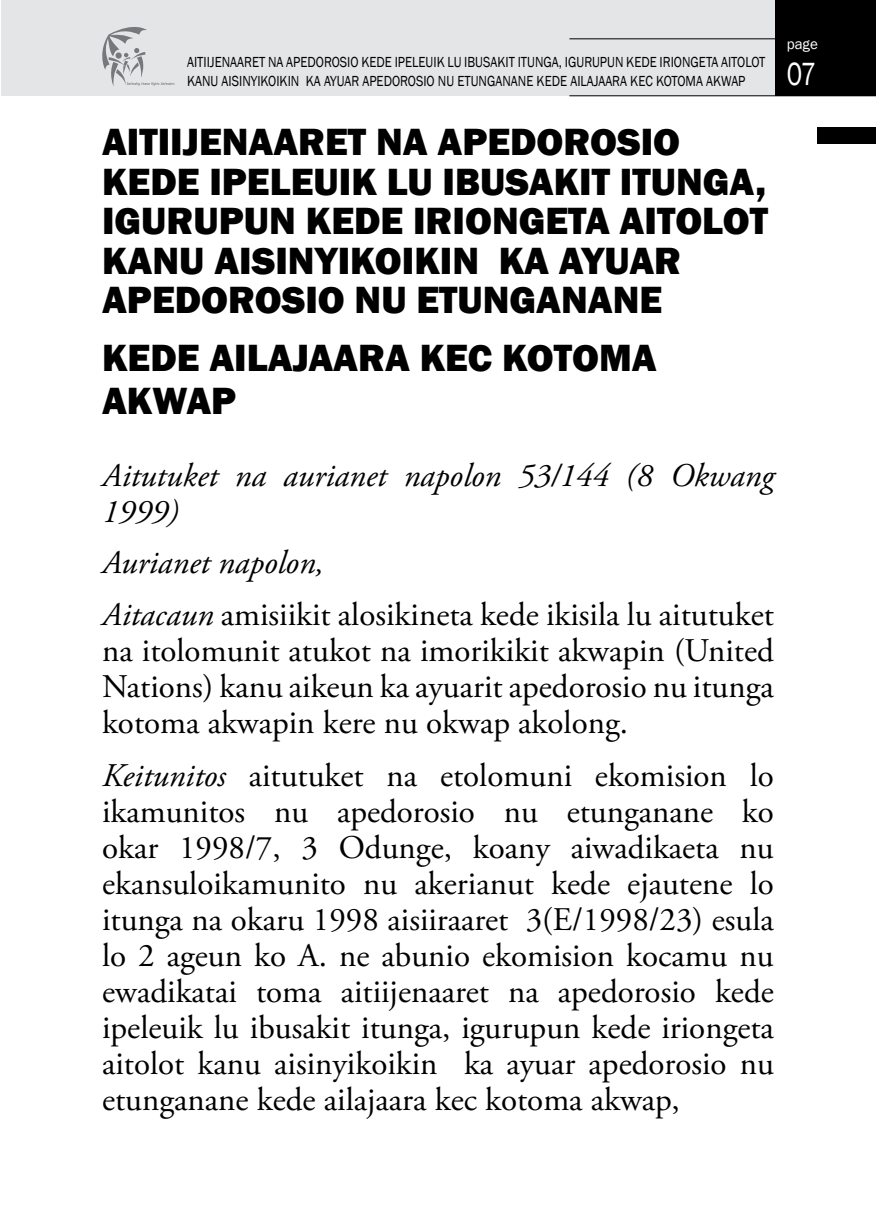
<style>
.page{position:relative;width:876px;height:1217px;background:#fff}
.page>*{position:absolute;margin:0;border:0;box-sizing:border-box;transform-origin:0 0}
.t1{font:800 39px/39.6px "Franklin Gothic";color:#000}
.t2{font:33px/36px "Adobe Garamond Pro";color:#000;text-align:justify}
.t3{font:italic 33px/36px "Adobe Garamond Pro";color:#000}
.t4{font:15px/18.9px "Franklin Gothic";color:#000;scale:.86 1}
.t5{font:15px "Franklin Gothic";color:#fff}
.s1{font-size:33px;color:#fff}
.s2{font-style:italic}
</style>
<div class="page">
<div style="left:2px;top:0;width:874px;height:95px;background:#e4e5e6"></div>
<hr style="left:569px;top:38px;width:307px;height:1px;background:#000">
<hr style="left:569px;top:95px;width:307px;height:1px;background:#000">
<div style="left:817px;top:128px;width:59px;height:16px;background:#000"></div>
<div style="left:776px;top:0;width:100px;height:95px;background:#000"></div>
<svg style="left:102px;top:27px;width:73px;height:59px"></svg>
<p class="t5" style="left:787px;top:34px;width:33px">page</p>
<p class="t4" style="left:187px;top:53px;width:733px">AITIIJENAARET NA APEDOROSIO KEDE IPELEUIK LU IBUSAKIT ITUNGA, IGURUPUN KEDE IRIONGETA AITOLOT<br>KANU AISINYIKOIKIN KA AYUAR APEDOROSIO NU ETUNGANANE KEDE AILAJAARA KEC KOTOMA AKWAP <span class="s1">07</span></p>
<p class="t1" style="left:102px;top:122px;width:668px">AITIIJENAARET NA APEDOROSIO<br>KEDE IPELEUIK LU IBUSAKIT ITUNGA,<br>IGURUPUN KEDE IRIONGETA AITOLOT<br>KANU AISINYIKOIKIN KA AYUAR<br>APEDOROSIO NU ETUNGANANE</p>
<p class="t1" style="left:102px;top:336px;width:556px;line-height:43.2px">KEDE AILAJAARA KEC KOTOMA<br>AKWAP</p>
<p class="t3" style="left:102px;top:459px;width:673px">Aitutuket na aurianet napolon 53/144 (8 Okwang<br>1999)</p>
<p class="t2" style="left:102px;top:538px;width:673px;line-height:51px"><span class="s2">Aurianet napolon,<br>Aitacaun</span> amisiikit alosikineta kede ikisila lu aitutuket</p>
<p class="t2" style="left:102px;top:633px;width:673px">na itolomunit atukot na imorikikit akwapin (United Nations) kanu aikeun ka ayuarit apedorosio nu itunga kotoma akwapin kere nu okwap akolong.</p>
<p class="t2" style="left:102px;top:758px;width:673px"><span class="s2">Keitunitos</span> aitutuket na etolomuni ekomision lo ikamunitos nu apedorosio nu etunganane ko okar 1998/7, 3 Odunge, koany aiwadikaeta nu ekansuloikamunito nu akerianut kede ejautene lo itunga na okaru 1998 aisiiraaret 3(E/1998/23) esula lo 2 ageun ko A. ne abunio ekomision kocamu nu ewadikatai toma aitiijenaaret na apedorosio kede ipeleuik lu ibusakit itunga, igurupun kede iriongeta aitolot kanu aisinyikoikin ka ayuar apedorosio nu etunganane kede ailajaara kec kotoma akwap,</p>
</div>
